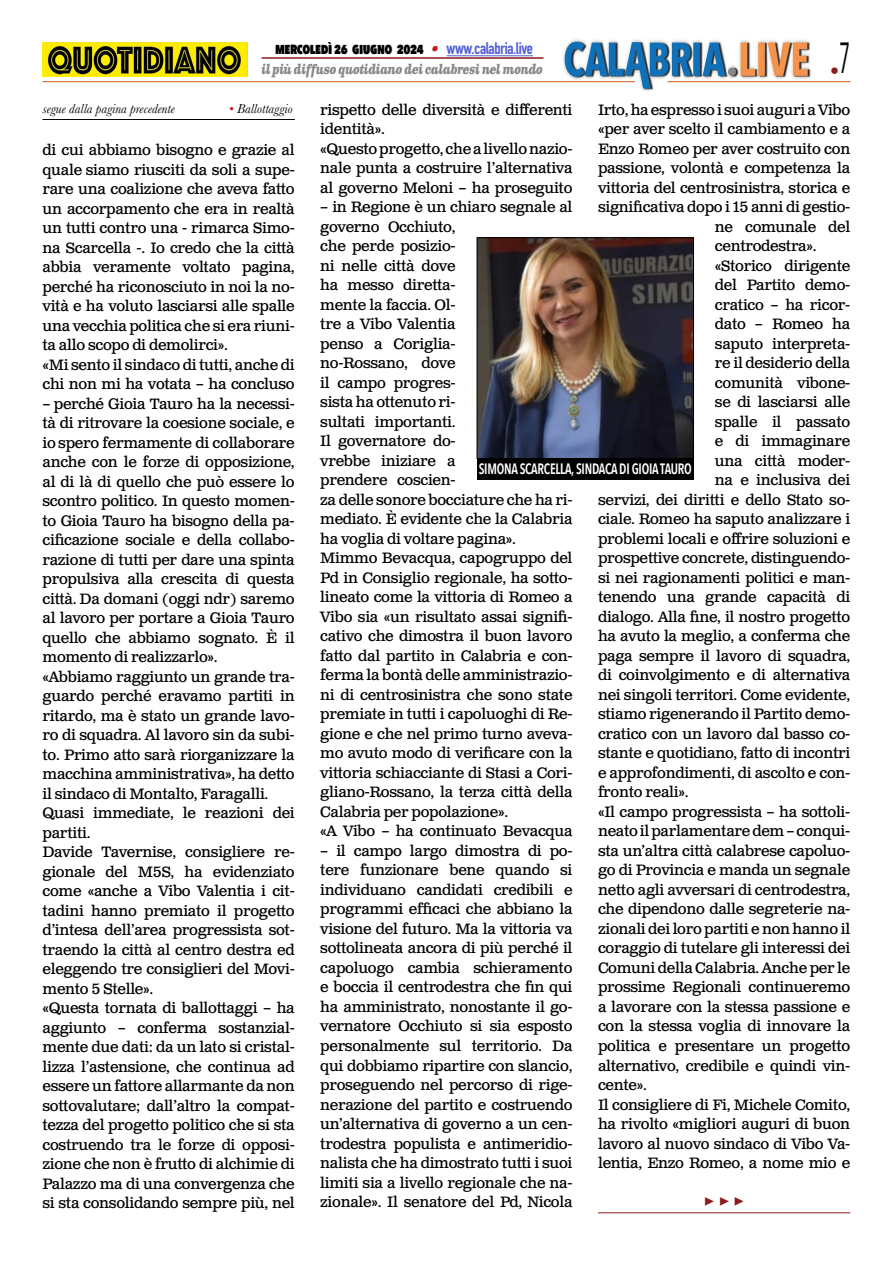
<style>
.page{position:relative;width:893px;height:1263px;background:#fff}
.page>*{position:absolute;margin:0;border:0;box-sizing:border-box;transform-origin:0 0}
.t1{font:700 18px "Minion Pro";color:#8b1c1f}
.t2{font:18px "Avenir Next Condensed";color:#8b1c1f}
.t3{font:15px/19.5px "Clarendon Text Pro";letter-spacing:-.02em;color:#000}
.t4{font:800 15px "Avenir Next Condensed";letter-spacing:-.03em;color:#000;scale:.9 1}
.t5{font:600 15px "Avenir Next Condensed";letter-spacing:-.02em;color:#fff;scale:.86 1}
.t6{font:italic 700 13.5px "Clarendon Text Pro";letter-spacing:-.05em;color:#878787;scale:.79 1}
.t7{font:italic 13.5px "Baskerville";color:#000}
.s1{font-family:"Clarendon Text Pro";font-weight:700;font-style:italic;color:#ca181a}
.s2{font-family:"DIN Condensed";font-weight:700;font-size:16.5px;color:#4f5cd6}
.s3{color:#ca181a}
</style>
<div class="page">
<img style="left:563px;top:39px;width:248px;height:51px">
<hr style="left:43px;top:81px;width:592px;height:1px;background:#c85a19">
<hr style="left:668px;top:81px;width:182px;height:1px;background:#c85a19">
<hr style="left:447px;top:55px;width:86px;height:1px;background:#4f5cd6">
<hr style="left:261px;top:57px;width:282px;height:2px;background:#8b1c1f">
<img style="left:43px;top:42px;width:204px;height:35px">
<hr style="left:43px;top:119px;width:252px;height:1px;background:#000">
<img style="left:479px;top:240px;width:213px;height:217px">
<div style="left:477px;top:238px;width:217px;height:221px;border:1px solid #000"></div>
<hr style="left:598px;top:1212px;width:252px;height:1px;background:#8b1c1f">
<div style="left:477px;top:459px;width:217px;height:21px;background:#000"></div>
<p class="t4" style="left:275px;top:39px;width:288px">MERCOLEDÌ 26 GIUGNO 2024 <span class="s1">•</span> <span class="s2">www.calabria.live</span></p>
<p class="t6" style="left:261px;top:61px;width:358px">il più diffuso quotidiano dei calabresi nel mondo</p>
<p class="t2" style="left:830px;top:55px;width:22px">•<sup>7</sup></p>
<p class="t7" style="left:43px;top:100px;width:134px">segue dalla pagina precedente</p>
<p class="t7" style="left:229px;top:100px;width:65px"><span class="s3">•</span> Ballottaggio</p>
<p class="t3" style="left:43px;top:141px;width:254px">di cui abbiamo bisogno e grazie al quale siamo riusciti da soli a supe&shy;rare una coalizione che aveva fatto un accorpamento che era in realtà un tutti contro una - rimarca Simo&shy;na Scarcella -. Io credo che la città abbia veramente voltato pagina, perché ha riconosciuto in noi la no&shy;vità e ha voluto lasciarsi alle spalle una vecchia politica che si era riuni&shy;ta allo scopo di demolirci».<br>«Mi sento il sindaco di tutti, anche di chi non mi ha votata – ha concluso</p>
<p class="t3" style="left:43px;top:394px;width:254px">– perché Gioia Tauro ha la necessi&shy;tà di ritrovare la coesione sociale, e io spero fermamente di collaborare anche con le forze di opposizione, al di là di quello che può essere lo scontro politico. In questo momen&shy;to Gioia Tauro ha bisogno della pa&shy;cificazione sociale e della collabo&shy;razione di tutti per dare una spinta propulsiva alla crescita di questa città. Da domani (oggi ndr) saremo al lavoro per portare a Gioia Tauro quello che abbiamo sognato. È il momento di realizzarlo».<br>«Abbiamo raggiunto un grande tra&shy;guardo perché eravamo partiti in ritardo, ma è stato un grande lavo&shy;ro di squadra. Al lavoro sin da subi&shy;to. Primo atto sarà riorganizzare la macchina amministrativa», ha detto il sindaco di Montalto, Faragalli.<br>Quasi immediate, le reazioni dei partiti.<br>Davide Tavernise, consigliere re&shy;gionale del M5S, ha evidenziato come «anche a Vibo Valentia i cit&shy;tadini hanno premiato il progetto d’intesa dell’area progressista sot&shy;traendo la città al centro destra ed eleggendo tre consiglieri del Movi&shy;mento 5 Stelle».<br>«Questa tornata di ballottaggi – ha aggiunto – conferma sostanzial&shy;mente due dati: da un lato si cristal&shy;lizza l’astensione, che continua ad essere un fattore allarmante da non sottovalutare; dall’altro la compat&shy;tezza del progetto politico che si sta costruendo tra le forze di opposi&shy;zione che non è frutto di alchimie di Palazzo ma di una convergenza che si sta consolidando sempre più, nel</p>
<p class="t3" style="left:320px;top:101px;width:254px">rispetto delle diversità e differenti identità».<br>«Questo progetto, che a livello nazio&shy;nale punta a costruire l’alternativa al governo Meloni – ha proseguito</p>
<p class="t3" style="left:320px;top:198px;width:254px">– in Regione è un chiaro segnale al governo Occhiuto,<br>che perde posizio-<br>ni nelle città dove<br>ha messo diretta-<br>mente la faccia. Ol-<br>tre a Vibo Valentia<br>penso a Coriglia-<br>no-Rossano, dove<br>il campo progres-<br>sista ha ottenuto ri-<br>sultati importanti.<br>Il governatore do-<br>vrebbe iniziare a<br>prendere coscien-<br>za delle sonore bocciature che ha ri&shy;mediato. È evidente che la Calabria ha voglia di voltare pagina».<br>Mimmo Bevacqua, capogruppo del<br>Pd in Consiglio regionale, ha sotto&shy;lineato come la vittoria di Romeo a<br>Vibo sia «un risultato assai signifi&shy;cativo che dimostra il buon lavoro fatto dal partito in Calabria e con&shy;ferma la bontà delle amministrazio&shy;ni di centrosinistra che sono state premiate in tutti i capoluoghi di Re&shy;gione e che nel primo turno aveva&shy;mo avuto modo di verificare con la vittoria schiacciante di Stasi a Cori&shy;gliano-Rossano, la terza città della<br>Calabria per popolazione».<br>«A Vibo – ha continuato Bevacqua</p>
<p class="t3" style="left:320px;top:842px;width:254px;text-align:justify">– il campo largo dimostra di po&shy;tere funzionare bene quando si individuano candidati credibili e programmi efficaci che abbiano la visione del futuro. Ma la vittoria va sottolineata ancora di più perché il capoluogo cambia schieramento e boccia il centrodestra che fin qui ha amministrato, nonostante il go&shy;vernatore Occhiuto si sia esposto personalmente sul territorio. Da qui dobbiamo ripartire con slancio, proseguendo nel percorso di rige&shy;nerazione del partito e costruendo un’alternativa di governo a un cen&shy;trodestra populista e antimeridio&shy;nalista che ha dimostrato tutti i suoi limiti sia a livello regionale che na&shy;zionale». Il senatore del Pd, Nicola</p>
<p class="t3" style="left:598px;top:101px;width:254px">Irto, ha espresso i suoi auguri a Vibo</p>
<p class="t3" style="left:598px;top:120px;width:254px">«per aver scelto il cambiamento e a</p>
<p class="t3" style="left:598px;top:140px;width:254px">Enzo Romeo per aver costruito con</p>
<p class="t3" style="left:598px;top:159px;width:254px">passione, volontà e competenza la</p>
<p class="t3" style="left:598px;top:179px;width:254px">vittoria del centrosinistra, storica e</p>
<p class="t3" style="left:598px;top:198px;width:254px">significativa dopo i 15 anni di gestio-</p>
<p class="t3" style="left:715px;top:218px;width:137px">ne comunale del</p>
<p class="t3" style="left:715px;top:237px;width:103px">centrodestra».</p>
<p class="t3" style="left:715px;top:257px;width:137px">«Storico dirigente</p>
<p class="t3" style="left:715px;top:276px;width:137px">del Partito demo-</p>
<p class="t3" style="left:715px;top:296px;width:137px">cratico – ha ricor-</p>
<p class="t3" style="left:715px;top:315px;width:137px">dato – Romeo ha</p>
<p class="t3" style="left:715px;top:335px;width:137px">saputo interpreta-</p>
<p class="t3" style="left:715px;top:354px;width:137px">re il desiderio della</p>
<p class="t3" style="left:715px;top:374px;width:137px">comunità vibone-</p>
<p class="t3" style="left:715px;top:393px;width:137px">se di lasciarsi alle</p>
<p class="t3" style="left:715px;top:413px;width:137px">spalle il passato</p>
<p class="t3" style="left:715px;top:432px;width:137px">e di immaginare</p>
<p class="t3" style="left:715px;top:452px;width:137px">una città moder-</p>
<p class="t3" style="left:715px;top:471px;width:137px">na e inclusiva dei</p>
<p class="t3" style="left:598px;top:491px;width:254px">servizi, dei diritti e dello Stato so-</p>
<p class="t3" style="left:598px;top:510px;width:254px">ciale. Romeo ha saputo analizzare i</p>
<p class="t3" style="left:598px;top:530px;width:254px">problemi locali e offrire soluzioni e</p>
<p class="t3" style="left:598px;top:549px;width:254px">prospettive concrete, distinguendo-</p>
<p class="t3" style="left:598px;top:569px;width:254px">si nei ragionamenti politici e man-</p>
<p class="t3" style="left:598px;top:588px;width:254px">tenendo una grande capacità di</p>
<p class="t3" style="left:598px;top:608px;width:254px">dialogo. Alla fine, il nostro progetto</p>
<p class="t3" style="left:598px;top:627px;width:254px">ha avuto la meglio, a conferma che</p>
<p class="t3" style="left:598px;top:647px;width:254px">paga sempre il lavoro di squadra,</p>
<p class="t3" style="left:598px;top:666px;width:254px">di coinvolgimento e di alternativa</p>
<p class="t3" style="left:598px;top:686px;width:254px">nei singoli territori. Come evidente,</p>
<p class="t3" style="left:598px;top:705px;width:254px">stiamo rigenerando il Partito demo-</p>
<p class="t3" style="left:598px;top:725px;width:254px">cratico con un lavoro dal basso co-</p>
<p class="t3" style="left:598px;top:744px;width:254px">stante e quotidiano, fatto di incontri</p>
<p class="t3" style="left:598px;top:764px;width:254px">e approfondimenti, di ascolto e con-</p>
<p class="t3" style="left:598px;top:783px;width:92px">fronto reali».</p>
<p class="t3" style="left:598px;top:803px;width:254px">«Il campo progressista – ha sottoli-</p>
<p class="t3" style="left:598px;top:822px;width:254px">neato il parlamentare dem – conqui-</p>
<p class="t3" style="left:598px;top:842px;width:254px">sta un’altra città calabrese capoluo-</p>
<p class="t3" style="left:598px;top:861px;width:254px">go di Provincia e manda un segnale</p>
<p class="t3" style="left:598px;top:881px;width:254px">netto agli avversari di centrodestra,</p>
<p class="t3" style="left:598px;top:900px;width:254px">che dipendono dalle segreterie na-</p>
<p class="t3" style="left:598px;top:920px;width:254px">zionali dei loro partiti e non hanno il</p>
<p class="t3" style="left:598px;top:939px;width:254px">coraggio di tutelare gli interessi dei</p>
<p class="t3" style="left:598px;top:959px;width:254px">Comuni della Calabria. Anche per le</p>
<p class="t3" style="left:598px;top:978px;width:254px">prossime Regionali continueremo</p>
<p class="t3" style="left:598px;top:998px;width:254px">a lavorare con la stessa passione e</p>
<p class="t3" style="left:598px;top:1017px;width:254px">con la stessa voglia di innovare la</p>
<p class="t3" style="left:598px;top:1037px;width:254px">politica e presentare un progetto</p>
<p class="t3" style="left:598px;top:1056px;width:254px">alternativo, credibile e quindi vin-</p>
<p class="t3" style="left:598px;top:1076px;width:50px">cente».</p>
<p class="t3" style="left:598px;top:1095px;width:254px">Il consigliere di Fi, Michele Comito,</p>
<p class="t3" style="left:598px;top:1115px;width:254px">ha rivolto «migliori auguri di buon</p>
<p class="t3" style="left:598px;top:1134px;width:254px">lavoro al nuovo sindaco di Vibo Va-</p>
<p class="t3" style="left:598px;top:1154px;width:254px">lentia, Enzo Romeo, a nome mio e</p>
<p class="t5" style="left:479px;top:455px;width:249px">SIMONA SCARCELLA, SINDACA DI GIOIA TAURO</p>
<p class="t1" style="left:704px;top:1188px;width:42px">▶ ▶ ▶</p>
</div>
